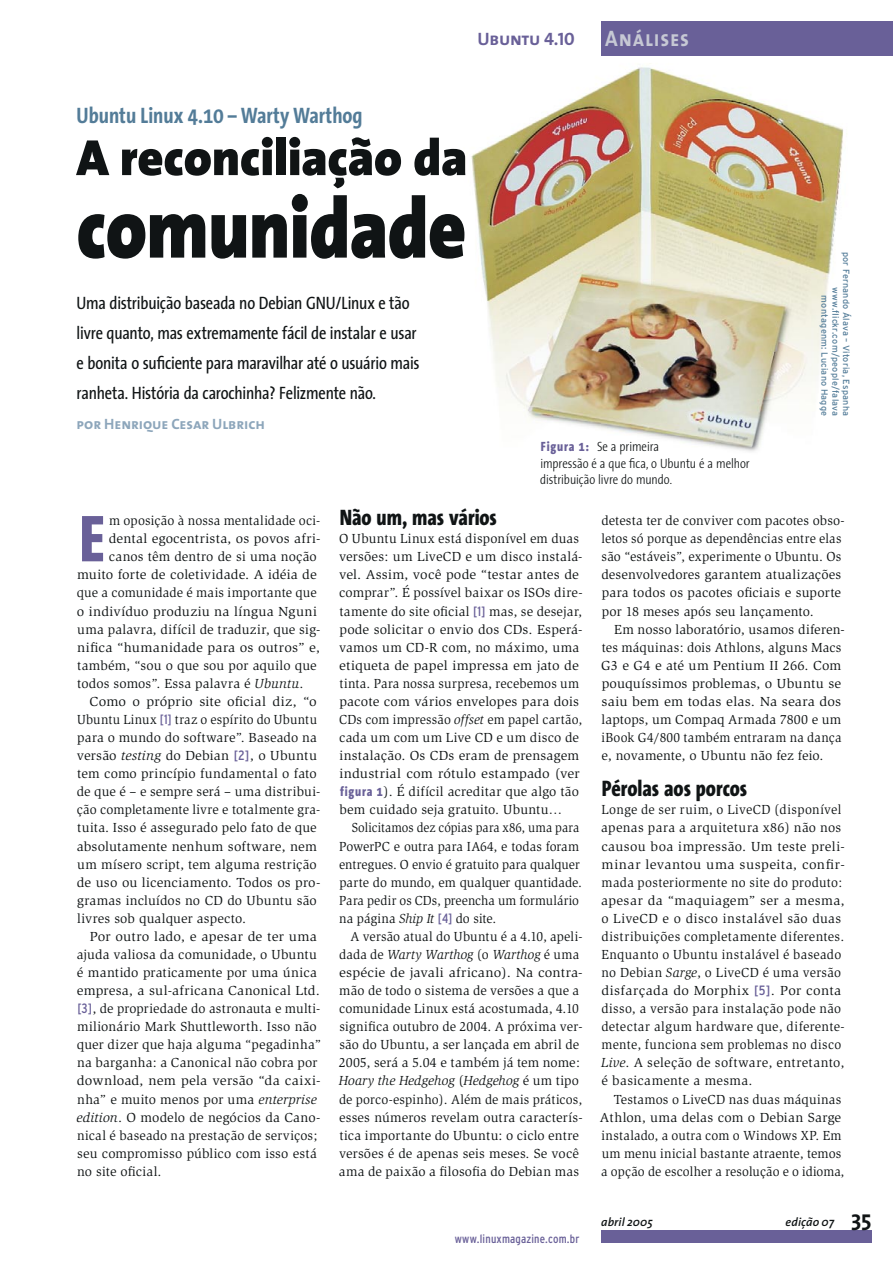
<style>
.page{position:relative;width:893px;height:1263px;background:#fff}
.page>*{position:absolute;margin:0;border:0;box-sizing:border-box;transform-origin:0 0}
.t1{font:900 85.5px "The Sans";letter-spacing:-.01em;color:#101415;scale:.86 1}
.t2{font:800 67.05px "The Sans Condensed";color:#696098}
.t3{font:900 51.3px "The Sans";letter-spacing:-.005em;color:#101415}
.t4{font:800 22.5px "The Sans Condensed";color:#101415}
.t5{font:700 22.5px "The Sans Condensed";color:#537c98}
.t6{font:22.5px "The Sans Bold Caps";letter-spacing:.035em;color:#c6c8d4;scale:.9 1}
.t7{font:18px/30px "The Sans Condensed";letter-spacing:-.015em;color:#101415}
.t8{font:18px "The Sans Bold Caps";letter-spacing:-.015em;color:#696098}
.t9{font:15px "The Sans Bold Caps";letter-spacing:-.005em;color:#8da6bb}
.t10{font:13.5px/18px "Slimbach";letter-spacing:.015em;color:#101415}
.t11{font:13.5px/18px "Slimbach";letter-spacing:.015em;color:#101415;scale:.96 1}
.t12{font:13.5px/18px "Slimbach";letter-spacing:.015em;color:#101415;scale:.91 1}
.t13{font:13.5px "Slimbach";letter-spacing:.015em;color:#101415;scale:1.05 1}
.t14{font:13.5px "Slimbach";letter-spacing:.015em;color:#101415;scale:1.04 1}
.t15{font:300 13.5px/16.5px "The Sans Condensed";color:#101415}
.t16{font:13.5px "Slimbach";letter-spacing:.015em;color:#101415;scale:.95 1}
.t17{font:condensed 12px "Interstate";letter-spacing:.015em;color:#696098}
.t18{font:italic 600 12px "The Sans";letter-spacing:.005em;color:#101415}
.t19{font:9px/10.8px "Interstate";letter-spacing:.025em;color:#537c98;text-align:right}
.s1{font-weight:800;color:#696098}
.s2{font-style:italic}
.s3{font-family:"Interstate";font-stretch:condensed;color:#696098}
.s4{font-family:"The Sans Condensed";font-weight:800;color:#696098}
.s5{font-weight:700;font-style:normal;font-size:22.5px}
</style>
<div class="page">
<img style="left:471px;top:55px;width:422px;height:397px">
<div style="left:601px;top:21px;width:292px;height:34px;background:#696098"></div>
<div style="left:601px;top:1230px;width:271px;height:13px;background:#696098"></div>
<h3 class="t8" style="left:477px;top:24px;width:99px">Ubuntu 4.10</h3>
<h3 class="t6" style="left:605px;top:20px;width:95px">Análises</h3>
<h3 class="t5" style="left:77px;top:96px;width:288px">Ubuntu Linux 4.10 – Warty Warthog</h3>
<h3 class="t3" style="left:77px;top:114px;width:393px">A reconciliação da</h3>
<h1 class="t1" style="left:77px;top:156px;width:455px">comunidade</h1>
<h3 class="t7" style="left:77px;top:287px;width:345px">Uma distribuição baseada no Debian GNU/Linux e tão livre quanto, mas extremamente fácil de instalar e usar e bonita o suficiente para maravilhar até o usuário mais ranheta. História da carochinha? Felizmente não.</h3>
<p class="t9" style="left:77px;top:411px;width:190px">por Henrique Cesar Ulbrich</p>
<p class="t15" style="left:540px;top:438px;width:211px"><span class="s1">Figura 1:</span> Se a primeira<br>impressão é a que fica, o Ubuntu é a melhor distribuição livre do mundo.</p>
<p class="t19" style="left:852px;top:252px;width:166px;rotate:90deg">por Fernando Álava – Vitoria, Espanha www.flickr.com/people/falava montagenm: Luciano Hagge</p>
<h2 class="t2" style="left:79px;top:501px;width:27px">E</h2>
<p class="t10" style="left:109px;top:512px;width:213px">m oposição à nossa mentalidade oci-</p>
<p class="t10" style="left:109px;top:530px;width:213px">dental egocentrista, os povos afri-</p>
<p class="t10" style="left:109px;top:548px;width:209px">canos têm dentro de si uma noção</p>
<p class="t14" style="left:77px;top:567px;width:232px">muito forte de coletividade. A idéia de</p>
<p class="t10" style="left:77px;top:584px;width:241px">que a comunidade é mais importante que</p>
<p class="t14" style="left:77px;top:603px;width:232px">o indivíduo produziu na língua Nguni</p>
<p class="t10" style="left:77px;top:620px;width:245px">uma palavra, difícil de traduzir, que sig-</p>
<p class="t13" style="left:77px;top:639px;width:233px">nifica “humanidade para os outros” e,</p>
<p class="t10" style="left:77px;top:656px;width:241px">também, “sou o que sou por aquilo que</p>
<p class="t10" style="left:77px;top:674px;width:228px">todos somos”. Essa palavra é <span class="s2">Ubuntu</span>.</p>
<p class="t13" style="left:90px;top:694px;width:218px">Como o próprio site oficial diz, “o</p>
<p class="t16" style="left:77px;top:712px;width:254px">Ubuntu Linux <span class="s3">[1]</span> traz o espírito do Ubuntu</p>
<p class="t10" style="left:77px;top:729px;width:241px">para o mundo do software”. Baseado na</p>
<p class="t10" style="left:77px;top:747px;width:242px">versão <span class="s2">testing</span> do Debian <span class="s3">[2]</span>, o Ubuntu</p>
<p class="t10" style="left:77px;top:765px;width:241px">tem como princípio fundamental o fato</p>
<p class="t10" style="left:77px;top:783px;width:245px">de que é – e sempre será – uma distribui-</p>
<p class="t10" style="left:77px;top:801px;width:245px">ção completamente livre e totalmente gra-</p>
<p class="t10" style="left:77px;top:819px;width:241px">tuita. Isso é assegurado pelo fato de que</p>
<p class="t10" style="left:77px;top:837px;width:242px">absolutamente nenhum software, nem</p>
<p class="t10" style="left:77px;top:855px;width:241px">um mísero script, tem alguma restrição</p>
<p class="t10" style="left:77px;top:873px;width:245px">de uso ou licenciamento. Todos os pro-</p>
<p class="t10" style="left:77px;top:891px;width:241px">gramas incluídos no CD do Ubuntu são</p>
<p class="t10" style="left:77px;top:909px;width:170px">livres sob qualquer aspecto.</p>
<p class="t13" style="left:90px;top:929px;width:218px">Por outro lado, e apesar de ter uma</p>
<p class="t10" style="left:77px;top:945px;width:242px">ajuda valiosa da comunidade, o Ubuntu</p>
<p class="t10" style="left:77px;top:963px;width:241px">é mantido praticamente por uma única</p>
<p class="t14" style="left:77px;top:983px;width:235px">empresa, a sul-africana Canonical Ltd.</p>
<p class="t10" style="left:77px;top:1000px;width:244px"><span class="s3">[3]</span>, de propriedade do astronauta e multi-</p>
<p class="t10" style="left:77px;top:1018px;width:241px">milionário Mark Shuttleworth. Isso não</p>
<p class="t10" style="left:77px;top:1036px;width:246px">quer dizer que haja alguma “pegadinha”</p>
<p class="t10" style="left:77px;top:1054px;width:242px">na barganha: a Canonical não cobra por</p>
<p class="t13" style="left:77px;top:1073px;width:234px">download, nem pela versão “da caixi-</p>
<p class="t10" style="left:77px;top:1090px;width:241px">nha” e muito menos por uma <span class="s2">enterprise</span></p>
<p class="t10" style="left:77px;top:1108px;width:245px"><span class="s2">edition</span>. O modelo de negócios da Cano-</p>
<p class="t10" style="left:77px;top:1126px;width:242px">nical é baseado na prestação de serviços;</p>
<p class="t10" style="left:77px;top:1144px;width:241px">seu compromisso público com isso está</p>
<p class="t10" style="left:77px;top:1162px;width:86px">no site oficial.</p>
<h3 class="t4" style="left:340px;top:505px;width:159px">Não um, mas vários</h3>
<p class="t10" style="left:339px;top:530px;width:245px">O Ubuntu Linux está disponível em duas versões: um LiveCD e um disco instalá&shy;vel. Assim, você pode “testar antes de comprar”. É possível baixar os ISOs dire&shy;tamente do site oficial <span class="s3">[1]</span> mas, se desejar, pode solicitar o envio dos CDs. Esperá&shy;vamos um CD-R com, no máximo, uma etiqueta de papel impressa em jato de tinta. Para nossa surpresa, recebemos um pacote com vários envelopes para dois CDs com impressão <span class="s2">offset</span> em papel cartão, cada um com um Live CD e um disco de instalação. Os CDs eram de prensagem industrial com rótulo estampado (ver <span class="s4">figura 1</span>). É difícil acreditar que algo tão bem cuidado seja gratuito. Ubuntu…</p>
<p class="t12" style="left:339px;top:819px;width:268px;text-indent:13px">Solicitamos dez cópias para x86, uma para PowerPC e outra para IA64, e todas foram entregues. O envio é gratuito para qualquer parte do mundo, em qualquer quantidade.<br>Para pedir os CDs, preencha um formulário na página <span class="s2">Ship It</span> <span class="s3">[4]</span> do site.</p>
<p class="t11" style="left:339px;top:927px;width:256px;text-indent:12px">A versão atual do Ubuntu é a 4.10, apeli&shy;dada de <span class="s2">Warty Warthog</span> (o <span class="s2">Warthog</span> é uma espécie de javali africano). Na contra&shy;mão de todo o sistema de versões a que a comunidade Linux está acostumada, 4.10 significa outubro de 2004. A próxima ver&shy;são do Ubuntu, a ser lançada em abril de 2005, será a 5.04 e também já tem nome:<br><span class="s2">Hoary the Hedgehog</span> (<span class="s2">Hedgehog</span> é um tipo de porco-espinho). Além de mais práticos, esses números revelam outra caracterís&shy;tica importante do Ubuntu: o ciclo entre versões é de apenas seis meses. Se você ama de paixão a filosofia do Debian mas</p>
<p class="t17" style="left:455px;top:1232px;width:126px">www.linuxmagazine.com.br</p>
<p class="t10" style="left:601px;top:512px;width:245px">detesta ter de conviver com pacotes obso&shy;letos só porque as dependências entre elas são “estáveis”, experimente o Ubuntu. Os desenvolvedores garantem atualizações para todos os pacotes oficiais e suporte por 18 meses após seu lançamento.</p>
<p class="t10" style="left:601px;top:620px;width:245px;text-indent:13px">Em nosso laboratório, usamos diferen&shy;tes máquinas: dois Athlons, alguns Macs G3 e G4 e até um Pentium II 266. Com pouquíssimos problemas, o Ubuntu se saiu bem em todas elas. Na seara dos laptops, um Compaq Armada 7800 e um iBook G4/800 também entraram na dança e, novamente, o Ubuntu não fez feio.</p>
<h3 class="t4" style="left:602px;top:776px;width:147px">Pérolas aos porcos</h3>
<p class="t11" style="left:601px;top:801px;width:255px">Longe de ser ruim, o LiveCD (disponível apenas para a arquitetura x86) não nos causou boa impressão. Um teste preli&shy;minar levantou uma suspeita, confir&shy;mada posteriormente no site do produto: apesar da “maquiagem” ser a mesma, o LiveCD e o disco instalável são duas distribuições completamente diferentes.<br>Enquanto o Ubuntu instalável é baseado no Debian <span class="s2">Sarge</span>, o LiveCD é uma versão disfarçada do Morphix <span class="s3">[5]</span>. Por conta disso, a versão para instalação pode não detectar algum hardware que, diferente&shy;mente, funciona sem problemas no disco <span class="s2">Live</span>. A seleção de software, entretanto, é basicamente a mesma.</p>
<p class="t10" style="left:600px;top:1090px;width:246px;text-indent:14px">Testamos o LiveCD nas duas máquinas Athlon, uma delas com o Debian Sarge instalado, a outra com o Windows XP. Em um menu inicial bastante atraente, temos a opção de escolher a resolução e o idioma,</p>
<p class="t18" style="left:601px;top:1212px;width:53px">abril 2005</p>
<p class="t18" style="left:786px;top:1212px;width:88px">edição 07 <span class="s5">35</span></p>
</div>
